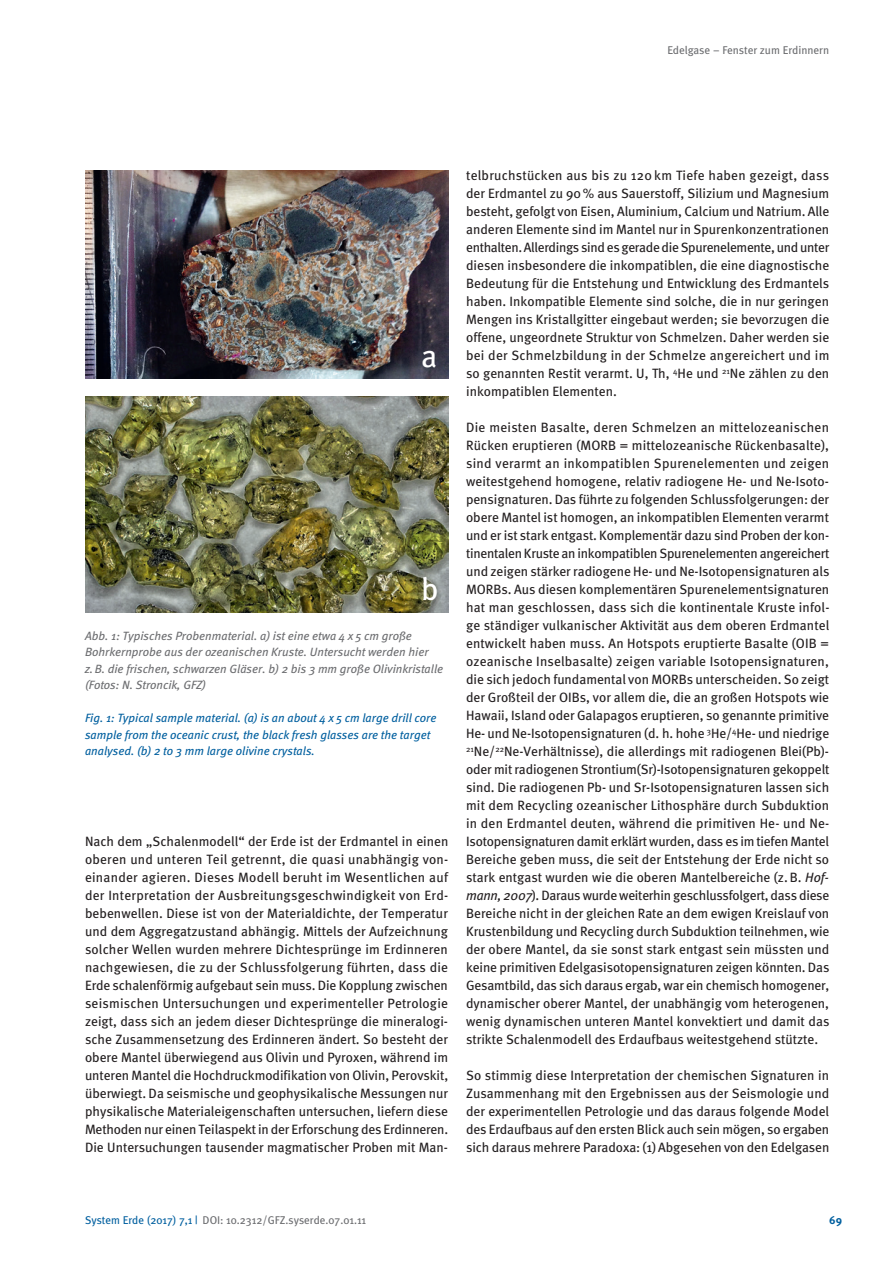
<style>
.page{position:relative;width:893px;height:1263px;background:#fff}
.page>*{position:absolute;margin:0;border:0;box-sizing:border-box;transform-origin:0 0}
.t1{font:31.5px "Meta";color:#fff}
.t2{font:13.5px/18px "Meta";color:#231f20;text-align:justify}
.t3{font:italic 12px/16.5px "Meta";color:#6c6d70}
.t4{font:italic 12px/16.5px "Meta";color:#005f9f}
.t5{font:11.25px "Meta Plus";color:#6c6d70}
.t6{font:11.25px "Meta";color:#6c6d70}
.t7{font:700 11.25px "Meta";color:#005f9f}
.s1{font-style:italic}
.s2{color:#005f9f}
</style>
<div class="page">
<img style="left:85px;top:170px;width:363px;height:208px">
<img style="left:85px;top:396px;width:363px;height:216px">
<p class="t6" style="left:667px;top:43px;width:163px">Edelgase – Fenster zum Erdinnern</p>
<h1 class="t1" style="left:421px;top:336px;width:18px">a</h1>
<h1 class="t1" style="left:421px;top:569px;width:19px">b</h1>
<p class="t3" style="left:85px;top:627px;width:360px">Abb. 1: Typisches Probenmaterial. a) ist eine etwa 4 x 5 cm große Bohrkernprobe aus der ozeanischen Kruste. Untersucht werden hier<br>z. B. die frischen, schwarzen Gläser. b) 2 bis 3 mm große Olivinkristalle (Fotos: N. Stroncik, GFZ)</p>
<p class="t4" style="left:85px;top:709px;width:353px">Fig. 1: Typical sample material. (a) is an about 4 x 5 cm large drill core sample from the oceanic crust, the black fresh glasses are the target analysed. (b) 2 to 3 mm large olivine crystals.</p>
<p class="t2" style="left:85px;top:832px;width:365px">Nach dem „Schalenmodell“ der Erde ist der Erdmantel in einen oberen und unteren Teil getrennt, die quasi unabhängig von&shy;einander agieren. Dieses Modell beruht im Wesentlichen auf der Interpretation der Ausbreitungsgeschwindigkeit von Erd&shy;bebenwellen. Diese ist von der Materialdichte, der Temperatur und dem Aggregatzustand abhängig. Mittels der Aufzeichnung solcher Wellen wurden mehrere Dichtesprünge im Erdinneren nachgewiesen, die zu der Schlussfolgerung führten, dass die Erde schalenförmig aufgebaut sein muss. Die Kopplung zwischen seismischen Untersuchungen und experimenteller Petrologie zeigt, dass sich an jedem dieser Dichtesprünge die mineralogi&shy;sche Zusammensetzung des Erdinneren ändert. So besteht der obere Mantel überwiegend aus Olivin und Pyroxen, während im unteren Mantel die Hochdruckmodifikation von Olivin, Perovskit, überwiegt. Da seismische und geophysikalische Messungen nur physikalische Materialeigenschaften untersuchen, liefern diese Methoden nur einen Teilaspekt in der Erforschung des Erdinneren.<br>Die Untersuchungen tausender magmatischer Proben mit Man-</p>
<p class="t2" style="left:466px;top:166px;width:365px">telbruchstücken aus bis zu 120 km Tiefe haben gezeigt, dass der Erdmantel zu 90 % aus Sauerstoff, Silizium und Magnesium besteht, gefolgt von Eisen, Aluminium, Calcium und Natrium. Alle anderen Elemente sind im Mantel nur in Spurenkonzentrationen enthalten. Allerdings sind es gerade die Spurenelemente, und unter diesen insbesondere die inkompatiblen, die eine diagnostische Bedeutung für die Entstehung und Entwicklung des Erdmantels haben. Inkompatible Elemente sind solche, die in nur geringen Mengen ins Kristallgitter eingebaut werden; sie bevorzugen die offene, ungeordnete Struktur von Schmelzen. Daher werden sie bei der Schmelzbildung in der Schmelze angereichert und im so genannten Restit verarmt. U, Th, <sup>4</sup>He und <sup>21</sup>Ne zählen zu den inkompatiblen Elementen.</p>
<p class="t2" style="left:466px;top:418px;width:365px">Die meisten Basalte, deren Schmelzen an mittelozeanischen Rücken eruptieren (MORB = mittelozeanische Rückenbasalte), sind verarmt an inkompatiblen Spurenelementen und zeigen weitestgehend homogene, relativ radiogene He- und Ne-Isoto&shy;pensignaturen. Das führte zu folgenden Schlussfolgerungen: der obere Mantel ist homogen, an inkompatiblen Elementen verarmt und er ist stark entgast. Komplementär dazu sind Proben der kon&shy;tinentalen Kruste an inkompatiblen Spurenelementen angereichert und zeigen stärker radiogene He- und Ne-Isotopensignaturen als MORBs. Aus diesen komplementären Spurenelementsignaturen hat man geschlossen, dass sich die kontinentale Kruste infol&shy;ge ständiger vulkanischer Aktivität aus dem oberen Erdmantel entwickelt haben muss. An Hotspots eruptierte Basalte (OIB = ozeanische Inselbasalte) zeigen variable Isotopensignaturen, die sich jedoch fundamental von MORBs unterscheiden. So zeigt der Großteil der OIBs, vor allem die, die an großen Hotspots wie Hawaii, Island oder Galapagos eruptieren, so genannte primitive He- und Ne-Isotopensignaturen (d. h. hohe <sup>3</sup>He/<sup>4</sup>He- und niedrige <sup>21</sup>Ne/<sup>22</sup>Ne-Verhältnisse), die allerdings mit radiogenen Blei(Pb)- oder mit radiogenen Strontium(Sr)-Isotopensignaturen gekoppelt sind. Die radiogenen Pb- und Sr-Isotopensignaturen lassen sich mit dem Recycling ozeanischer Lithosphäre durch Subduktion in den Erdmantel deuten, während die primitiven He- und Ne-Isotopensignaturen damit erklärt wurden, dass es im tiefen Mantel Bereiche geben muss, die seit der Entstehung der Erde nicht so stark entgast wurden wie die oberen Mantelbereiche (z.B. <span class="s1">Hof&shy;mann, 2007</span>). Daraus wurde weiterhin geschlussfolgert, dass diese Bereiche nicht in der gleichen Rate an dem ewigen Kreislauf von Krustenbildung und Recycling durch Subduktion teilnehmen, wie der obere Mantel, da sie sonst stark entgast sein müssten und keine primitiven Edelgasisotopensignaturen zeigen könnten. Das Gesamtbild, das sich daraus ergab, war ein chemisch homogener, dynamischer oberer Mantel, der unabhängig vom heterogenen, wenig dynamischen unteren Mantel konvektiert und damit das strikte Schalenmodell des Erdaufbaus weitestgehend stützte.</p>
<p class="t2" style="left:466px;top:1066px;width:365px">So stimmig diese Interpretation der chemischen Signaturen in Zusammenhang mit den Ergebnissen aus der Seismologie und der experimentellen Petrologie und das daraus folgende Model des Erdaufbaus auf den ersten Blick auch sein mögen, so ergaben sich daraus mehrere Paradoxa: (1) Abgesehen von den Edelgasen</p>
<p class="t5" style="left:85px;top:1214px;width:283px"><span class="s2">System Erde (2017) 7,1 |</span> DOI: 10.2312/GFZ.syserde.07.01.11</p>
<p class="t7" style="left:829px;top:1213px;width:14px">69</p>
</div>
